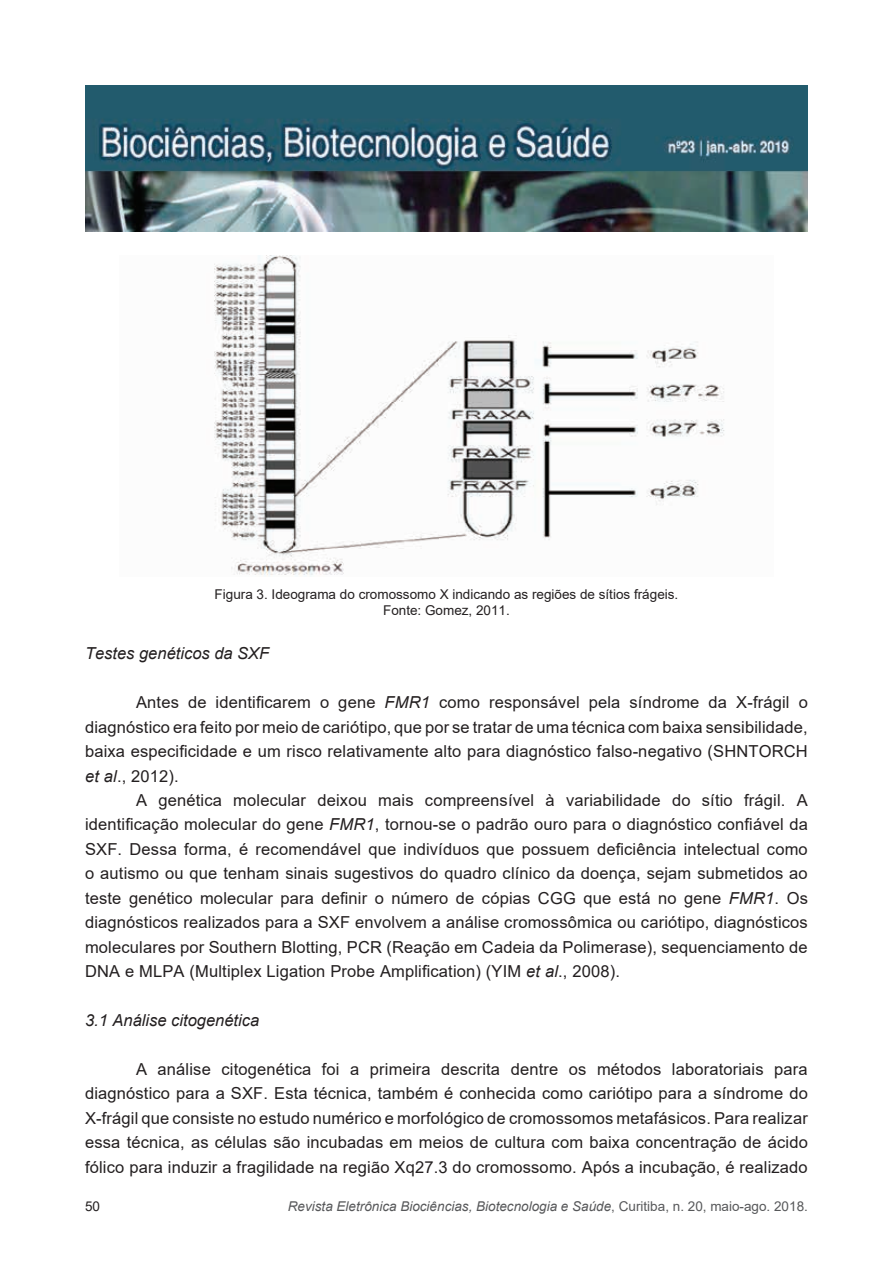
<style>
.page{position:relative;width:893px;height:1263px;background:#fff}
.page>*{position:absolute;margin:0;border:0;box-sizing:border-box;transform-origin:0 0}
.t1{font:16.5px/24.5px "Arial";letter-spacing:.01em;color:#231f20;text-align:justify}
.t2{font:italic 16.5px "Arial";color:#231f20}
.t3{font:13.5px/16.2px "Arial";color:#231f20;text-align:center}
.t4{font:italic 13.5px "Arial";color:#57585a}
.s1{font-style:italic}
.s2{font-style:normal}
</style>
<div class="page">
<img style="left:85px;top:85px;width:723px;height:146px">
<img style="left:214px;top:255px;width:511px;height:321px">
<p class="t3" style="left:215px;top:586px;width:465px">Figura 3. Ideograma do cromossomo X indicando as regiões de sítios frágeis.<br>Fonte: Gomez, 2011.</p>
<p class="t2" style="left:85px;top:643px;width:186px">Testes genéticos da SXF</p>
<p class="t1" style="left:85px;top:690px;width:724px;text-indent:51px">Antes de identificarem o gene <span class="s1">FMR1</span> como responsável pela síndrome da X-frágil o diagnóstico era feito por meio de cariótipo, que por se tratar de uma técnica com baixa sensibilidade, baixa especificidade e um risco relativamente alto para diagnóstico falso-negativo (SHNTORCH <span class="s1">et al</span>., 2012).</p>
<p class="t1" style="left:85px;top:788px;width:724px;text-indent:51px">A genética molecular deixou mais compreensível à variabilidade do sítio frágil. A identificação molecular do gene <span class="s1">FMR1</span>, tornou-se o padrão ouro para o diagnóstico confiável da SXF. Dessa forma, é recomendável que indivíduos que possuem deficiência intelectual como o autismo ou que tenham sinais sugestivos do quadro clínico da doença, sejam submetidos ao teste genético molecular para definir o número de cópias CGG que está no gene <span class="s1">FMR1</span>. Os diagnósticos realizados para a SXF envolvem a análise cromossômica ou cariótipo, diagnósticos moleculares por Southern Blotting, PCR (Reação em Cadeia da Polimerase), sequenciamento de DNA e MLPA (Multiplex Ligation Probe Amplification) (YIM <span class="s1">et al</span>., 2008).</p>
<p class="t2" style="left:85px;top:1010px;width:176px">3.1 Análise citogenética</p>
<p class="t1" style="left:85px;top:1057px;width:724px;text-indent:51px">A análise citogenética foi a primeira descrita dentre os métodos laboratoriais para diagnóstico para a SXF. Esta técnica, também é conhecida como cariótipo para a síndrome do X-frágil que consiste no estudo numérico e morfológico de cromossomos metafásicos. Para realizar essa técnica, as células são incubadas em meios de cultura com baixa concentração de ácido fólico para induzir a fragilidade na região Xq27.3 do cromossomo. Após a incubação, é realizado</p>
<p class="t3" style="left:85px;top:1198px;width:17px">50</p>
<p class="t4" style="left:288px;top:1197px;width:522px">Revista Eletrônica Biociências, Biotecnologia e Saúde<span class="s2">, Curitiba, n. 20, maio-ago. 2018.</span></p>
</div>
